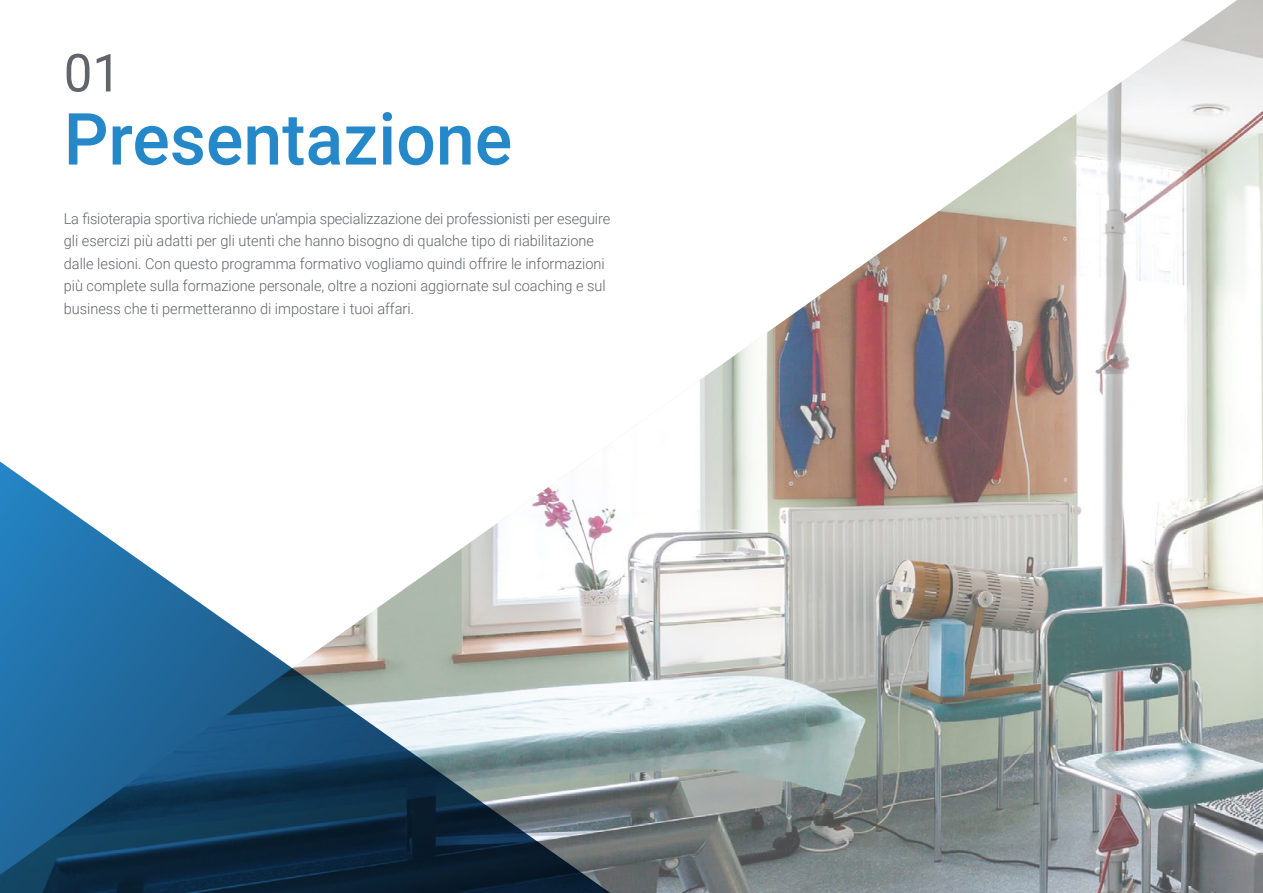
<style>
.page{position:relative;width:1263px;height:893px;background:#fff}
.page>*{position:absolute;margin:0;border:0;box-sizing:border-box;transform-origin:0 0}
.t1{font:500 72px "Roboto";color:#2488c9}
.t2{font:52.5px "Roboto";color:#61646a}
.t3{font:300 15px/22.5px "Roboto";color:#61646a}
</style>
<div class="page">
<img style="left:640px;top:0;width:623px;height:893px">
<svg style="left:0;top:447px;width:640px;height:446px"></svg>
<h2 class="t2" style="left:64px;top:36px;width:59px">01</h2>
<h1 class="t1" style="left:64px;top:89px;width:450px">Presentazione</h1>
<p class="t3" style="left:64px;top:207px;width:548px">La fisioterapia sportiva richiede un'ampia specializzazione dei professionisti per eseguire gli esercizi più adatti per gli utenti che hanno bisogno di qualche tipo di riabilitazione dalle lesioni. Con questo programma formativo vogliamo quindi offrire le informazioni più complete sulla formazione personale, oltre a nozioni aggiornate sul coaching e sul business che ti permetteranno di impostare i tuoi affari.</p>
</div>
